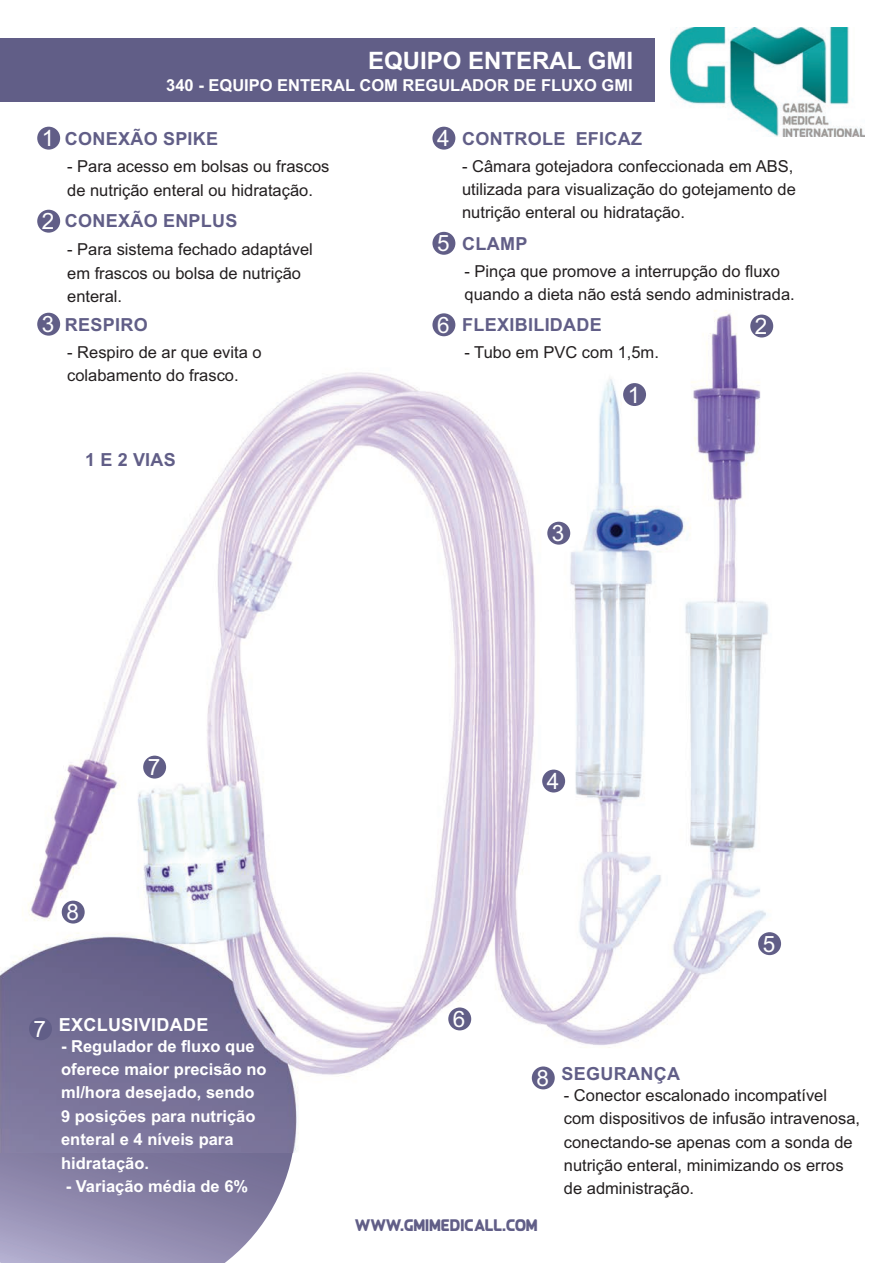
<style>
.page{position:relative;width:893px;height:1263px;background:#fff}
.page>*{position:absolute;margin:0;border:0;box-sizing:border-box;transform-origin:0 0}
.t1{font:700 24px "Arial";color:#fff}
.t2{font:22.5px "Arial";color:#fff}
.t3{font:700 18px "Arial";letter-spacing:.015em;color:#615e87}
.t4{font:700 18px "Arial";letter-spacing:.015em;color:#fff}
.t5{font:17.1px "Queenof Camelot 2.0";color:#615e87}
.t6{font:16.5px/23.4px "Arial";color:#231f20}
.t7{font:700 16.5px/23.4px "Arial";color:#fff}
.s1{font-weight:400;font-size:22.5px;color:#fff}
.s2{font-weight:400;font-size:22.5px}
</style>
<div class="page">
<svg style="left:0;top:1153px;width:293px;height:110px;background:#9690b1"></svg>
<img style="left:0;top:241px;width:782px;height:912px">
<div style="left:0;top:39px;width:654px;height:63px;background:#615e87"></div>
<img style="left:670px;top:27px;width:194px;height:109px">
<div style="left:37px;top:127px;width:23px;height:23px;background:#615e87;border-radius:50%"></div>
<div style="left:37px;top:210px;width:23px;height:23px;background:#615e87;border-radius:50%"></div>
<div style="left:37px;top:313px;width:23px;height:23px;background:#615e87;border-radius:50%"></div>
<div style="left:432px;top:127px;width:23px;height:23px;background:#615e87;border-radius:50%"></div>
<div style="left:432px;top:232px;width:23px;height:23px;background:#615e87;border-radius:50%"></div>
<div style="left:432px;top:313px;width:23px;height:23px;background:#615e87;border-radius:50%"></div>
<div style="left:623px;top:383px;width:23px;height:23px;background:#615e87;border-radius:50%"></div>
<div style="left:750px;top:315px;width:23px;height:22px;background:#615e87;border-radius:50%"></div>
<div style="left:547px;top:522px;width:23px;height:23px;background:#615e87;border-radius:50%"></div>
<div style="left:542px;top:769px;width:23px;height:23px;background:#615e87;border-radius:50%"></div>
<div style="left:758px;top:932px;width:23px;height:23px;background:#615e87;border-radius:50%"></div>
<div style="left:448px;top:1007px;width:23px;height:23px;background:#615e87;border-radius:50%"></div>
<div style="left:29px;top:1017px;width:23px;height:23px;background:#615e87;border-radius:50%"></div>
<div style="left:143px;top:756px;width:23px;height:22px;background:#615e87;border-radius:50%"></div>
<div style="left:532px;top:1066px;width:23px;height:23px;background:#615e87;border-radius:50%"></div>
<div style="left:62px;top:901px;width:23px;height:22px;background:#615e87;border-radius:50%"></div>
<h1 class="t1" style="left:368px;top:51px;width:266px">EQUIPO ENTERAL GMI</h1>
<p class="t7" style="left:166px;top:75px;width:468px">340 - EQUIPO ENTERAL COM REGULADOR DE FLUXO GMI</p>
<p class="t3" style="left:42px;top:132px;width:178px"><span class="s1">1</span> CONEXÃO SPIKE</p>
<p class="t6" style="left:67px;top:156px;width:264px">- Para acesso em bolsas ou frascos de nutrição enteral ou hidratação.</p>
<p class="t3" style="left:42px;top:213px;width:197px"><span class="s1">2</span> CONEXÃO ENPLUS</p>
<p class="t6" style="left:67px;top:239px;width:247px">- Para sistema fechado adaptável em frascos ou bolsa de nutrição enteral.</p>
<p class="t3" style="left:42px;top:318px;width:107px"><span class="s1">3</span> RESPIRO</p>
<p class="t6" style="left:67px;top:342px;width:196px">- Respiro de ar que evita o colabamento do frasco.</p>
<p class="t3" style="left:85px;top:453px;width:92px">1 E 2 VIAS</p>
<p class="t3" style="left:437px;top:131px;width:207px"><span class="s1">4</span> CONTROLE EFICAZ</p>
<p class="t6" style="left:462px;top:156px;width:335px">- Câmara gotejadora confeccionada em ABS, utilizada para visualização do gotejamento de nutrição enteral ou hidratação.</p>
<p class="t3" style="left:437px;top:237px;width:92px"><span class="s1">5</span> CLAMP</p>
<p class="t6" style="left:464px;top:261px;width:332px">- Pinça que promove a interrupção do fluxo quando a dieta não está sendo administrada.</p>
<p class="t3" style="left:437px;top:318px;width:166px"><span class="s1">6</span> FLEXIBILIDADE</p>
<p class="t6" style="left:464px;top:342px;width:196px">- Tubo em PVC com 1,5m.</p>
<h2 class="t2" style="left:552px;top:525px;width:14px">3</h2>
<h2 class="t2" style="left:628px;top:386px;width:14px">1</h2>
<h2 class="t2" style="left:755px;top:318px;width:14px">2</h2>
<h2 class="t2" style="left:66px;top:904px;width:14px">8</h2>
<h2 class="t2" style="left:148px;top:759px;width:14px">7</h2>
<p class="t4" style="left:34px;top:1018px;width:176px"><span class="s2">7</span> EXCLUSIVIDADE</p>
<p class="t7" style="left:61px;top:1036px;width:207px">- Regulador de fluxo que oferece maior precisão no ml/hora desejado, sendo<br>9 posições para nutrição enteral e 4 níveis para hidratação.</p>
<p class="t7" style="left:66px;top:1176px;width:184px">- Variação média de 6%</p>
<h2 class="t2" style="left:453px;top:1010px;width:14px">6</h2>
<h2 class="t2" style="left:547px;top:773px;width:14px">4</h2>
<p class="t3" style="left:536px;top:1067px;width:145px"><span class="s1">8</span> SEGURANÇA</p>
<h2 class="t2" style="left:763px;top:935px;width:14px">5</h2>
<p class="t6" style="left:564px;top:1085px;width:298px">- Conector escalonado incompatível com dispositivos de infusão intravenosa, conectando-se apenas com a sonda de nutrição enteral, minimizando os erros de administração.</p>
<p class="t5" style="left:355px;top:1215px;width:185px">WWW.GMIMEDICALL.COM</p>
</div>
